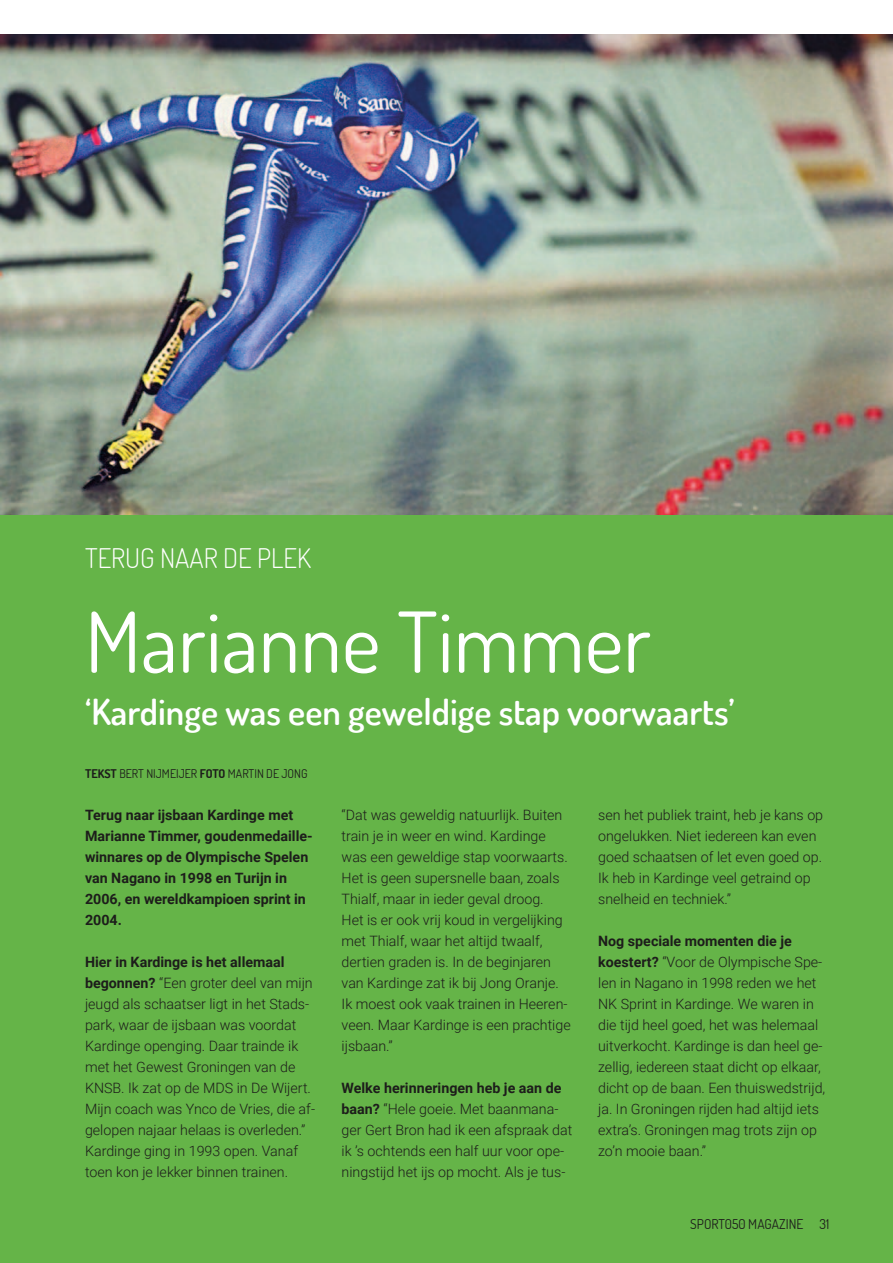
<style>
.page{position:relative;width:893px;height:1263px;background:#fff}
.page>*{position:absolute;margin:0;border:0;box-sizing:border-box;transform-origin:0 0}
.t1{font:84px "Dosis";color:#fff}
.t2{font:600 36px "Dosis";color:#fff}
.t3{font:300 27px "Dosis";color:#fff}
.t4{font:300 14.25px/21px "Roboto";color:#1d1d1b}
.t5{font:700 14.25px/21px "Roboto";color:#1d1d1b}
.t6{font:13.5px "Dosis";color:#1d1d1b}
.t7{font:12px "Dosis";color:#1d1d1b}
.t8{font:700 12px "Dosis";color:#1d1d1b}
.s1{font-weight:400}
.s2{font-weight:700}
</style>
<div class="page">
<img style="left:0;top:34px;width:893px;height:481px">
<div style="left:0;top:515px;width:893px;height:748px;background:#65b448"></div>
<h3 class="t3" style="left:85px;top:540px;width:227px">TERUG NAAR DE PLEK</h3>
<h1 class="t1" style="left:85px;top:587px;width:567px">MARIANNE TIMMER</h1>
<h2 class="t2" style="left:85px;top:689px;width:651px">‘Kardinge was een geweldige stap voorwaarts’</h2>
<p class="t8" style="left:85px;top:766px;width:42px">TEKST <span class="s1">BERT</span></p>
<p class="t7" style="left:146px;top:766px;width:7px">NIJMEIJER</p>
<p class="t7" style="left:200px;top:766px;width:35px"><span class="s2">FOTO</span> MARTIN</p>
<p class="t7" style="left:266px;top:766px;width:23px">DE JONG</p>
<p class="t5" style="left:85px;top:804px;width:229px">Terug naar ijsbaan Kardinge met<br>Marianne Timmer, goudenmedaille&shy;winnares op de Olympische Spelen van Nagano in 1998 en Turijn in<br>2006, en wereldkampioen sprint in<br>2004.</p>
<p class="t4" style="left:85px;top:951px;width:232px"><span class="s2">Hier in Kardinge is het allemaal begonnen?</span> “Een groter deel van mijn jeugd als schaatser ligt in het Stads&shy;park, waar de ijsbaan was voordat Kardinge openging. Daar trainde ik met het Gewest Groningen van de KNSB. Ik zat op de MDS in De Wijert.<br>Mijn coach was Ynco de Vries, die af&shy;gelopen najaar helaas is overleden.” Kardinge ging in 1993 open. Vanaf toen kon je lekker binnen trainen.</p>
<p class="t4" style="left:342px;top:804px;width:231px">“Dat was geweldig natuurlijk. Buiten train je in weer en wind. Kardinge was een geweldige stap voorwaarts.<br>Het is geen supersnelle baan, zoals Thialf, maar in ieder geval droog.<br>Het is er ook vrij koud in vergelijking met Thialf, waar het altijd twaalf, dertien graden is. In de beginjaren van Kardinge zat ik bij Jong Oranje.<br>Ik moest ook vaak trainen in Heeren&shy;veen. Maar Kardinge is een prachtige ijsbaan.”</p>
<p class="t4" style="left:342px;top:1077px;width:232px"><span class="s2">Welke herinneringen heb je aan de baan?</span> “Hele goeie. Met baanmana&shy;ger Gert Bron had ik een afspraak dat ik ’s ochtends een half uur voor ope&shy;ningstijd het ijs op mocht. Als je tus-</p>
<p class="t4" style="left:598px;top:804px;width:227px">sen het publiek traint, heb je kans op ongelukken. Niet iedereen kan even goed schaatsen of let even goed op.<br>Ik heb in Kardinge veel getraind op snelheid en techniek.”</p>
<p class="t4" style="left:598px;top:930px;width:229px"><span class="s2">Nog speciale momenten die je koestert?</span> “Voor de Olympische Spe&shy;len in Nagano in 1998 reden we het NK Sprint in Kardinge. We waren in die tijd heel goed, het was helemaal uitverkocht. Kardinge is dan heel ge&shy;zellig, iedereen staat dicht op elkaar, dicht op de baan. Een thuiswedstrijd, ja. In Groningen rijden had altijd iets extra’s. Groningen mag trots zijn op zo’n mooie baan.”</p>
<p class="t6" style="left:690px;top:1215px;width:140px">SPORT050 MAGAZINE 31</p>
</div>
